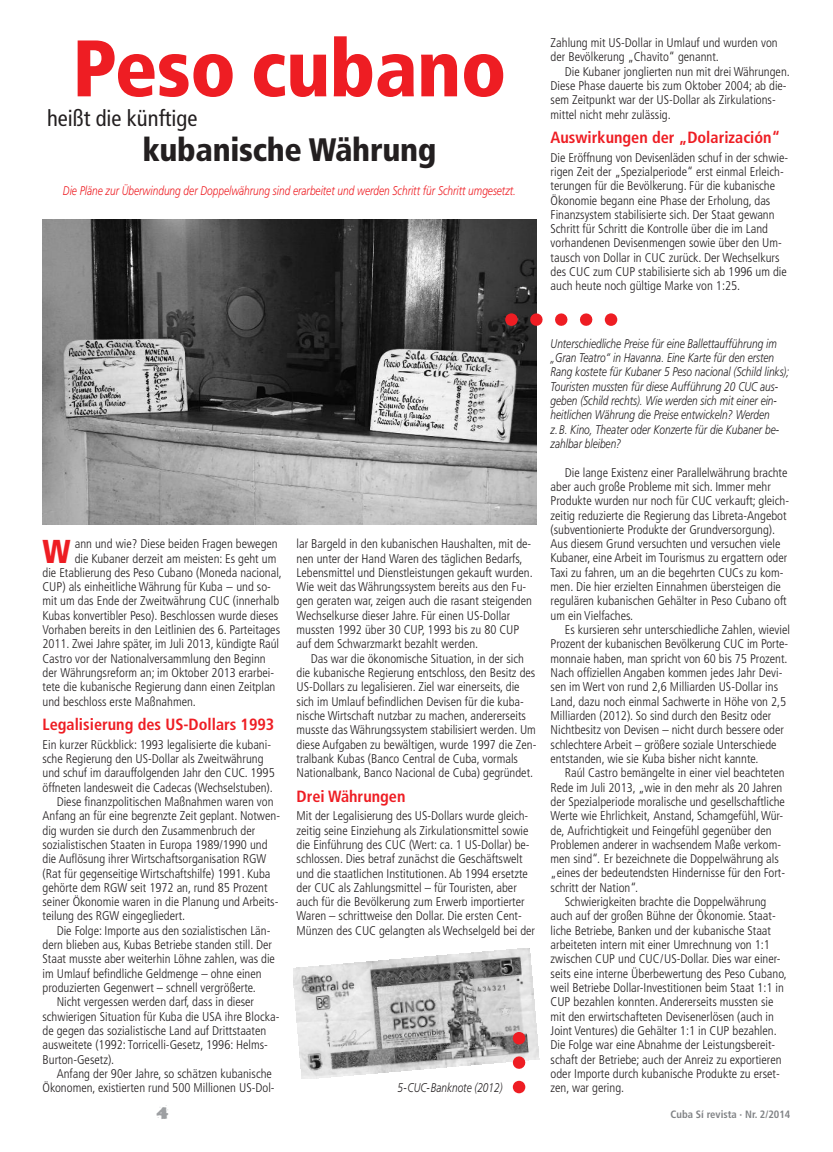
<style>
.page{position:relative;width:833px;height:1152px;background:#fff}
.page>*{position:absolute;margin:0;border:0;box-sizing:border-box;transform-origin:0 0}
.t1{font:900 condensed 80px "Frutiger LT Std";letter-spacing:-.01em;color:#ee1d23}
.t2{font:900 condensed 33.12px "Frutiger LT Std";color:#ee1d23}
.t3{font:900 condensed 32.5px "Frutiger LT Std";letter-spacing:-.01em;color:#231f20}
.t4{font:condensed 22.5px "Frutiger LT Std";color:#231f20}
.t5{font:20px "Fajita ICG Mild";color:#9d9fa2}
.t6{font:700 condensed 16.25px "Frutiger LT Std";color:#ee1d23}
.t7{font:300 condensed 12.62px/14.2px "Frutiger LT Std";color:#231f20}
.t8{font:italic 300 12.62px/14.2px "Frutiger LT Std";color:#231f20;scale:.8 1}
.t9{font:italic 300 12.62px "Frutiger LT Std";color:#ee1d23;scale:.8 1}
.t10{font:700 condensed 10.62px "Frutiger LT Std";color:#808285}
</style>
<div class="page">
<img style="left:293px;top:948px;width:246px;height:131px">
<img style="left:43px;top:220px;width:493px;height:304px">
<svg style="left:524px;top:313px;width:93px;height:13px"></svg>
<svg style="left:505px;top:313px;width:13px;height:13px"></svg>
<svg style="left:513px;top:1032px;width:12px;height:42px"></svg>
<svg style="left:513px;top:1080px;width:12px;height:13px"></svg>
<h1 class="t1" style="left:72px;top:36px;width:436px">Peso cubano</h1>
<h3 class="t4" style="left:47px;top:109px;width:152px">heißt die künftige</h3>
<h3 class="t3" style="left:142px;top:137px;width:295px">kubanische Währung</h3>
<p class="t9" style="left:63px;top:185px;width:568px">Die Pläne zur Überwindung der Doppelwährung sind erarbeitet und werden Schritt für Schritt umgesetzt.</p>
<p class="t7" style="left:550px;top:36px;width:229px">Zahlung mit US-Dollar in Umlauf und wurden von der Bevölkerung „Chavito“ genannt.</p>
<p class="t7" style="left:550px;top:65px;width:241px;text-indent:14px">Die Kubaner jonglierten nun mit drei Währungen.<br>Diese Phase dauerte bis zum Oktober 2004; ab die&shy;sem Zeitpunkt war der US-Dollar als Zirkulations&shy;mittel nicht mehr zulässig.</p>
<p class="t6" style="left:550px;top:131px;width:231px">Auswirkungen der „Dolarización“</p>
<p class="t7" style="left:550px;top:151px;width:239px">Die Eröffnung von Devisenläden schuf in der schwie&shy;rigen Zeit der „Spezialperiode“ erst einmal Erleich&shy;terungen für die Bevölkerung. Für die kubanische Ökonomie begann eine Phase der Erholung, das Finanzsystem stabilisierte sich. Der Staat gewann Schritt für Schritt die Kontrolle über die im Land vorhandenen Devisenmengen sowie über den Um&shy;tausch von Dollar in CUC zurück. Der Wechselkurs des CUC zum CUP stabilisierte sich ab 1996 um die auch heute noch gültige Marke von 1:25.</p>
<h2 class="t2" style="left:43px;top:537px;width:30px">W</h2>
<p class="t7" style="left:75px;top:537px;width:204px">ann und wie? Diese beiden Fragen bewegen</p>
<p class="t7" style="left:75px;top:552px;width:203px">die Kubaner derzeit am meisten: Es geht um</p>
<p class="t7" style="left:43px;top:566px;width:241px">die Etablierung des Peso Cubano (Moneda nacional,</p>
<p class="t7" style="left:43px;top:580px;width:230px">CUP) als einheitliche Währung für Kuba – und so-</p>
<p class="t7" style="left:43px;top:595px;width:238px">mit um das Ende der Zweitwährung CUC (innerhalb</p>
<p class="t7" style="left:43px;top:609px;width:237px">Kubas konvertibler Peso). Beschlossen wurde dieses</p>
<p class="t7" style="left:43px;top:623px;width:239px">Vorhaben bereits in den Leitlinien des 6. Parteitages</p>
<p class="t7" style="left:43px;top:638px;width:238px">2011. Zwei Jahre später, im Juli 2013, kündigte Raúl</p>
<p class="t7" style="left:43px;top:652px;width:225px">Castro vor der Nationalversammlung den Beginn</p>
<p class="t7" style="left:43px;top:666px;width:233px">der Währungsreform an; im Oktober 2013 erarbei-</p>
<p class="t7" style="left:43px;top:681px;width:234px">tete die kubanische Regierung dann einen Zeitplan</p>
<p class="t7" style="left:43px;top:695px;width:155px">und beschloss erste Maßnahmen.</p>
<p class="t6" style="left:43px;top:717px;width:233px">Legalisierung des US-Dollars 1993</p>
<p class="t7" style="left:43px;top:738px;width:230px">Ein kurzer Rückblick: 1993 legalisierte die kubani-</p>
<p class="t7" style="left:43px;top:752px;width:222px">sche Regierung den US-Dollar als Zweitwährung</p>
<p class="t7" style="left:43px;top:766px;width:234px">und schuf im darauffolgenden Jahr den CUC. 1995</p>
<p class="t7" style="left:43px;top:781px;width:232px">öffneten landesweit die Cadecas (Wechselstuben).</p>
<p class="t7" style="left:57px;top:795px;width:218px">Diese finanzpolitischen Maßnahmen waren von</p>
<p class="t7" style="left:43px;top:809px;width:239px">Anfang an für eine begrenzte Zeit geplant. Notwen-</p>
<p class="t7" style="left:43px;top:824px;width:214px">dig wurden sie durch den Zusammenbruch der</p>
<p class="t7" style="left:43px;top:838px;width:226px">sozialistischen Staaten in Europa 1989/1990 und</p>
<p class="t7" style="left:43px;top:852px;width:225px">die Auflösung ihrer Wirtschaftsorganisation RGW</p>
<p class="t7" style="left:43px;top:867px;width:229px">(Rat für gegenseitige Wirtschaftshilfe) 1991. Kuba</p>
<p class="t7" style="left:43px;top:881px;width:227px">gehörte dem RGW seit 1972 an, rund 85 Prozent</p>
<p class="t7" style="left:43px;top:895px;width:237px">seiner Ökonomie waren in die Planung und Arbeits-</p>
<p class="t7" style="left:43px;top:910px;width:144px">teilung des RGW eingegliedert.</p>
<p class="t7" style="left:57px;top:924px;width:215px">Die Folge: Importe aus den sozialistischen Län-</p>
<p class="t7" style="left:43px;top:938px;width:231px">dern blieben aus, Kubas Betriebe standen still. Der</p>
<p class="t7" style="left:43px;top:953px;width:234px">Staat musste aber weiterhin Löhne zahlen, was die</p>
<p class="t7" style="left:43px;top:967px;width:221px">im Umlauf befindliche Geldmenge – ohne einen</p>
<p class="t7" style="left:43px;top:981px;width:215px">produzierten Gegenwert – schnell vergrößerte.</p>
<p class="t7" style="left:57px;top:995px;width:199px">Nicht vergessen werden darf, dass in dieser</p>
<p class="t7" style="left:43px;top:1010px;width:238px">schwierigen Situation für Kuba die USA ihre Blocka-</p>
<p class="t7" style="left:43px;top:1024px;width:225px">de gegen das sozialistische Land auf Drittstaaten</p>
<p class="t7" style="left:43px;top:1038px;width:227px">ausweitete (1992: Torricelli-Gesetz, 1996: Helms-</p>
<p class="t7" style="left:43px;top:1053px;width:73px">Burton-Gesetz).</p>
<p class="t7" style="left:57px;top:1067px;width:217px">Anfang der 90er Jahre, so schätzen kubanische</p>
<p class="t7" style="left:43px;top:1081px;width:234px">Ökonomen, existierten rund 500 Millionen US-Dol-</p>
<p class="t7" style="left:296px;top:537px;width:238px">lar Bargeld in den kubanischen Haushalten, mit de&shy;nen unter der Hand Waren des täglichen Bedarfs, Lebensmittel und Dienstleistungen gekauft wurden.<br>Wie weit das Währungssystem bereits aus den Fu&shy;gen geraten war, zeigen auch die rasant steigenden Wechselkurse dieser Jahre. Für einen US-Dollar mussten 1992 über 30 CUP, 1993 bis zu 80 CUP auf dem Schwarzmarkt bezahlt werden.</p>
<p class="t7" style="left:296px;top:652px;width:241px;text-indent:14px">Das war die ökonomische Situation, in der sich die kubanische Regierung entschloss, den Besitz des US-Dollars zu legalisieren. Ziel war einerseits, die sich im Umlauf befindlichen Devisen für die kuba&shy;nische Wirtschaft nutzbar zu machen, andererseits musste das Währungssystem stabilisiert werden. Um diese Aufgaben zu bewältigen, wurde 1997 die Zen&shy;tralbank Kubas (Banco Central de Cuba, vormals Nationalbank, Banco Nacional de Cuba) gegründet.</p>
<p class="t6" style="left:296px;top:789px;width:110px">Drei Währungen</p>
<p class="t7" style="left:296px;top:809px;width:240px">Mit der Legalisierung des US-Dollars wurde gleich&shy;zeitig seine Einziehung als Zirkulationsmittel sowie die Einführung des CUC (Wert: ca. 1 US-Dollar) be&shy;schlossen. Dies betraf zunächst die Geschäftswelt und die staatlichen Institutionen. Ab 1994 ersetzte der CUC als Zahlungsmittel – für Touristen, aber auch für die Bevölkerung zum Erwerb importierter Waren – schrittweise den Dollar. Die ersten Cent-Münzen des CUC gelangten als Wechselgeld bei der</p>
<p class="t8" style="left:397px;top:1081px;width:133px">5-CUC-Banknote (2012)</p>
<p class="t8" style="left:550px;top:337px;width:300px">Unterschiedliche Preise für eine Ballettaufführung im „Gran Teatro“ in Havanna. Eine Karte für den ersten Rang kostete für Kubaner 5 Peso nacional (Schild links); Touristen mussten für diese Aufführung 20 CUC aus&shy;geben (Schild rechts). Wie werden sich mit einer ein&shy;heitlichen Währung die Preise entwickeln? Werden z.B. Kino, Theater oder Konzerte für die Kubaner be&shy;zahlbar bleiben?</p>
<p class="t7" style="left:550px;top:466px;width:240px;text-indent:14px">Die lange Existenz einer Parallelwährung brachte aber auch große Probleme mit sich. Immer mehr Produkte wurden nur noch für CUC verkauft; gleich&shy;zeitig reduzierte die Regierung das Libreta-Angebot (subventionierte Produkte der Grundversorgung).<br>Aus diesem Grund versuchten und versuchen viele Kubaner, eine Arbeit im Tourismus zu ergattern oder Taxi zu fahren, um an die begehrten CUCs zu kom&shy;men. Die hier erzielten Einnahmen übersteigen die regulären kubanischen Gehälter in Peso Cubano oft um ein Vielfaches.</p>
<p class="t7" style="left:550px;top:623px;width:241px;text-indent:14px">Es kursieren sehr unterschiedliche Zahlen, wieviel Prozent der kubanischen Bevölkerung CUC im Porte&shy;monnaie haben, man spricht von 60 bis 75 Prozent.<br>Nach offiziellen Angaben kommen jedes Jahr Devi&shy;sen im Wert von rund 2,6 Milliarden US-Dollar ins Land, dazu noch einmal Sachwerte in Höhe von 2,5<br>Milliarden (2012). So sind durch den Besitz oder Nichtbesitz von Devisen – nicht durch bessere oder schlechtere Arbeit – größere soziale Unterschiede entstanden, wie sie Kuba bisher nicht kannte.</p>
<p class="t7" style="left:550px;top:766px;width:236px;text-indent:14px">Raúl Castro bemängelte in einer viel beachteten Rede im Juli 2013, „wie in den mehr als 20 Jahren der Spezialperiode moralische und gesellschaftliche Werte wie Ehrlichkeit, Anstand, Schamgefühl,Wür&shy;de, Aufrichtigkeit und Feingefühl gegenüber den Problemen anderer in wachsendem Maße verkom&shy;men sind“. Er bezeichnete die Doppelwährung als „eines der bedeutendsten Hindernisse für den Fort&shy;schritt der Nation“.</p>
<p class="t7" style="left:550px;top:895px;width:238px;text-indent:14px">Schwierigkeiten brachte die Doppelwährung auch auf der großen Bühne der Ökonomie. Staat&shy;liche Betriebe, Banken und der kubanische Staat arbeiteten intern mit einer Umrechnung von 1:1 zwischen CUP und CUC/US-Dollar. Dies war einer&shy;seits eine interne Überbewertung des Peso Cubano, weil Betriebe Dollar-Investitionen beim Staat 1:1 in CUP bezahlen konnten. Andererseits mussten sie mit den erwirtschafteten Devisenerlösen (auch in Joint Ventures) die Gehälter 1:1 in CUP bezahlen.<br>Die Folge war eine Abnahme der Leistungsbereit&shy;schaft der Betriebe; auch der Anreiz zu exportieren oder Importe durch kubanische Produkte zu erset&shy;zen, war gering.</p>
<h3 class="t5" style="left:156px;top:1097px;width:15px">4</h3>
<p class="t10" style="left:670px;top:1110px;width:121px">Cuba Sí revista · Nr. 2/2014</p>
</div>
